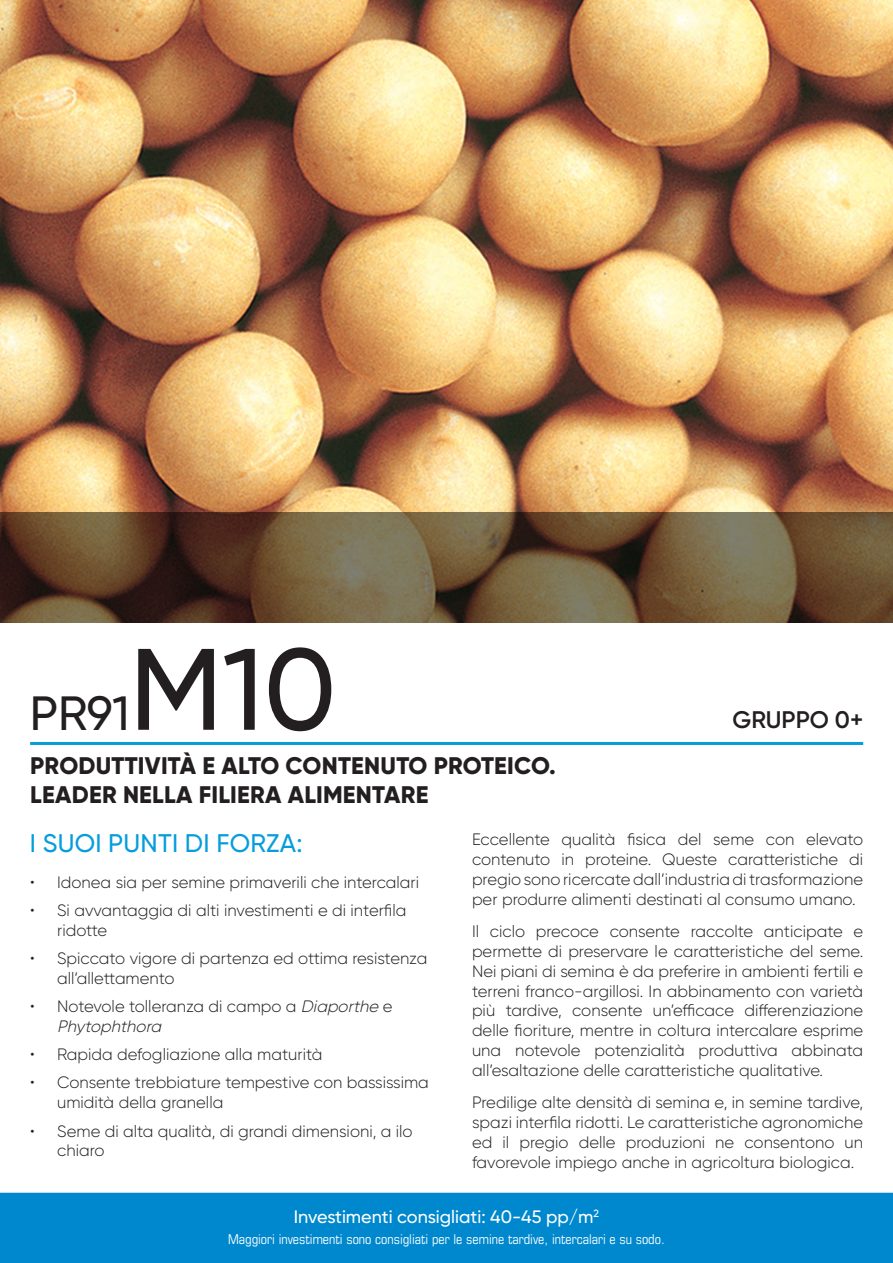
<style>
.page{position:relative;width:893px;height:1263px;background:#fff}
.page>*{position:absolute;margin:0;border:0;box-sizing:border-box;transform-origin:0 0}
.t1{font:500 115.5px "Gilroy";color:#231f20}
.t2{font:500 48px "Gilroy";color:#231f20}
.t3{font:500 25.5px "Gilroy";letter-spacing:.01em;color:#069ddc}
.t4{font:800 24px "Gilroy";letter-spacing:.01em;color:#231f20}
.t5{font:600 24px "Gilroy";color:#231f20}
.t6{font:500 18px "Gilroy";color:#fff}
.t7{font:300 16.5px/19.8px "Gilroy";color:#231f20}
.t8{font:condensed 13.5px "Eurostile LT";color:#fff}
.s1{font-style:italic}
</style>
<div class="page">
<hr style="left:30px;top:742px;width:833px;height:3px;background:#069ddc">
<div style="left:0;top:1193px;width:893px;height:70px;background:#0088ce"></div>
<img style="left:0;top:0;width:893px;height:512px">
<svg style="left:0;top:512px;width:893px;height:111px;background:#665036"></svg>
<p class="t2" style="left:30px;top:683px;width:101px">PR91</p>
<p class="t1" style="left:130px;top:618px;width:208px">M10</p>
<p class="t4" style="left:30px;top:750px;width:527px">PRODUTTIVITÀ E ALTO CONTENUTO PROTEICO.</p>
<p class="t4" style="left:30px;top:779px;width:400px">LEADER NELLA FILIERA ALIMENTARE</p>
<p class="t5" style="left:732px;top:705px;width:132px">GRUPPO 0+</p>
<h3 class="t3" style="left:30px;top:827px;width:274px">I SUOI PUNTI DI FORZA:</h3>
<p class="t7" style="left:30px;top:872px;width:390px">• Idonea sia per semine primaverili che intercalari</p>
<p class="t7" style="left:57px;top:900px;width:351px;text-indent:-27px">• Si avvantaggia di alti investimenti e di interfila ridotte</p>
<p class="t7" style="left:57px;top:948px;width:372px;text-indent:-27px">• Spiccato vigore di partenza ed ottima resistenza all’allettamento</p>
<p class="t7" style="left:57px;top:996px;width:337px;text-indent:-27px">• Notevole tolleranza di campo a <span class="s1">Diaporthe</span>e<br><span class="s1">Phytophthora</span></p>
<p class="t7" style="left:30px;top:1044px;width:294px">• Rapida defogliazione alla maturità</p>
<p class="t7" style="left:57px;top:1072px;width:373px;text-indent:-27px">• Consente trebbiature tempestive con bassissima umidità della granella</p>
<p class="t7" style="left:57px;top:1121px;width:357px;text-indent:-27px">• Seme di alta qualità, di grandi dimensioni, a ilo chiaro</p>
<p class="t7" style="left:472px;top:829px;width:393px;text-align:justify">Eccellente qualità fisica del seme con elevato contenuto in proteine. Queste caratteristiche di pregiosonoricercatedall’industriaditrasformazione per produrre alimenti destinati al consumo umano.</p>
<p class="t7" style="left:472px;top:921px;width:393px;text-align:justify">Il ciclo precoce consente raccolte anticipate e permette di preservare le caratteristiche del seme.<br>Nei piani di semina è da preferire in ambienti fertili e terreni franco-argillosi. In abbinamento con varietà più tardive, consente un’efficace differenziazione delle fioriture, mentre in coltura intercalare esprime una notevole potenzialità produttiva abbinata all’esaltazione delle caratteristiche qualitative.</p>
<p class="t7" style="left:472px;top:1092px;width:393px;text-align:justify">Predilige alte densità di semina e, in semine tardive, spazi interfila ridotti. Le caratteristiche agronomiche ed il pregio delle produzioni ne consentono un favorevole impiego anche in agricoltura biologica.</p>
<p class="t6" style="left:294px;top:1205px;width:307px">Investimenti consigliati: 40-45 pp/m<sup>2</sup></p>
<p class="t8" style="left:228px;top:1231px;width:438px">Maggiori investimenti sono consigliati per le semine tardive, intercalari e su sodo.</p>
</div>
